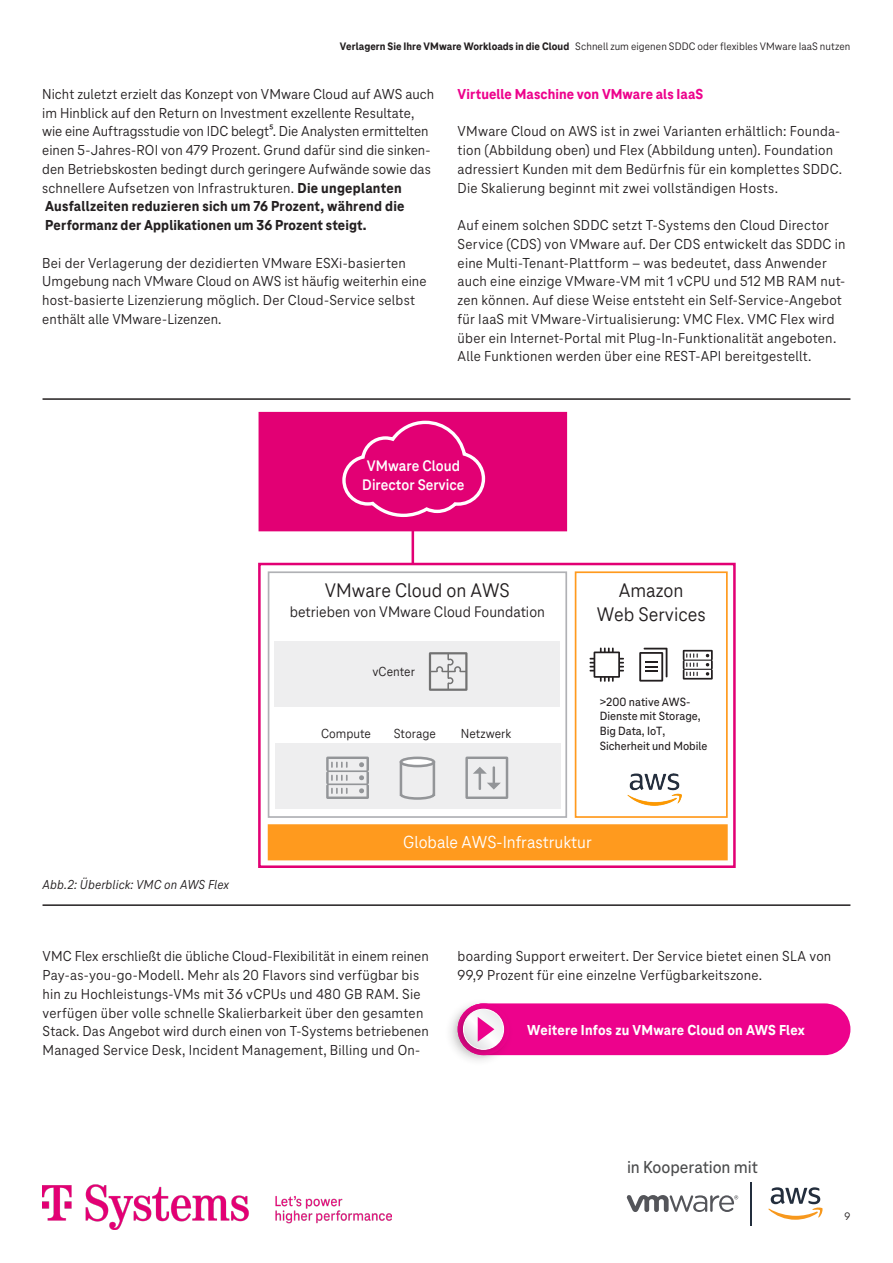
<style>
.page{position:relative;width:893px;height:1263px;background:#fff}
.page>*{position:absolute;margin:0;border:0;box-sizing:border-box;transform-origin:0 0}
.t1{font:20.25px/24.3px "Tele Neo Office";color:#231f20;text-align:center}
.t2{font:18px "Tele Neo Office";color:#fff}
.t3{font:500 18px "Tele Neo";letter-spacing:-.005em;color:#4b4c4d}
.t4{font:15.75px "Tele Neo Office";color:#231f20}
.t5{font:700 15.75px/18.9px "Tele Neo Office";color:#fff}
._05_Copy_10_12_5_Nor{font:15px/18.8px "Tele Neo";letter-spacing:.015em;color:#231f20}
._05_Copy_10_12_5_Nor-2{font:800 15px "Tele Neo";letter-spacing:.015em;color:#fff}
._07_Inset_Headline_U{font:800 15px "Tele Neo";letter-spacing:.005em;color:#ed028c}
.t6{font:13.5px "Tele Neo Office";color:#231f20}
.Bildunterschrift{font:italic 13.5px "Tele Neo";letter-spacing:.01em;color:#231f20}
.t7{font:500 12.45px/14.9px "Tele Neo";color:#231f20}
.t8{font:11.25px "Tele Neo";letter-spacing:.005em;color:#231f20}
.s1{font-weight:800}
</style>
<div class="page">
<hr style="left:751px;top:1182px;width:1px;height:43px;background:#232e3d">
<svg style="left:768px;top:1187px;width:55px;height:33px"></svg>
<svg style="left:626px;top:1195px;width:112px;height:17px"></svg>
<div style="left:274px;top:642px;width:286px;height:65px;background:#eeeeef"></div>
<div style="left:275px;top:744px;width:286px;height:65px;background:#eeeeef"></div>
<div style="left:269px;top:825px;width:458px;height:34px;background:#ff9a1e"></div>
<div style="left:268px;top:824px;width:460px;height:36px;border:2px solid #ff9a1e"></div>
<div style="left:268px;top:571px;width:299px;height:247px;border:2px solid #b0b1b5"></div>
<div style="left:575px;top:571px;width:153px;height:247px;border:2px solid #ff9a1e"></div>
<svg style="left:429px;top:652px;width:38px;height:39px"></svg>
<svg style="left:590px;top:647px;width:34px;height:35px"></svg>
<svg style="left:683px;top:650px;width:30px;height:29px"></svg>
<svg style="left:639px;top:648px;width:28px;height:34px"></svg>
<div style="left:258px;top:563px;width:478px;height:305px;border:3px solid #e20074"></div>
<img style="left:627px;top:773px;width:54px;height:33px">
<svg style="left:326px;top:756px;width:43px;height:43px"></svg>
<svg style="left:465px;top:756px;width:43px;height:43px"></svg>
<svg style="left:399px;top:761px;width:37px;height:39px"></svg>
<div style="left:401px;top:758px;width:33px;height:8px;background:#fff;border-radius:50%"></div>
<div style="left:400px;top:756px;width:35px;height:11px;border:3px solid #939598;border-radius:50%"></div>
<div style="left:259px;top:413px;width:307px;height:117px;background:#e20074"></div>
<div style="left:259px;top:412px;width:308px;height:119px;border:2px solid #e20074"></div>
<hr style="left:412px;top:530px;width:2px;height:34px;background:#e20074">
<svg style="left:342px;top:420px;width:144px;height:97px"></svg>
<hr style="left:43px;top:398px;width:807px;height:2px;background:#231f20">
<hr style="left:43px;top:904px;width:807px;height:2px;background:#231f20">
<div style="left:458px;top:1003px;width:392px;height:52px;background:#ed028c;border-radius:26px"></div>
<div style="left:444px;top:997px;width:70px;height:70px;background:#231f20;opacity:.18"></div>
<div style="left:452px;top:1003px;width:57px;height:57px;background:#231f20;opacity:.29"></div>
<svg style="left:463px;top:1009px;width:41px;height:40px"></svg>
<div style="left:463px;top:1009px;width:41px;height:41px;border:1px solid #fff;border-radius:50%"></div>
<svg style="left:478px;top:1017px;width:16px;height:25px"></svg>
<img style="left:43px;top:1184px;width:349px;height:46px">
<p class="t8" style="left:340px;top:40px;width:512px"><span class="s1">Verlagern Sie Ihre VMware Workloads in die Cloud</span> Schnell zum eigenen SDDC oder flexibles VMware IaaS nutzen</p>
<p class="_05_Copy_10_12_5_Nor" style="left:42px;top:85px;width:394px">Nicht zuletzt erzielt das Konzept von VMware Cloud auf AWS auch im Hinblick auf den Return on Investment exzellente Resultate, wie eine Auftragsstudie von IDC belegt⁵. Die Analysten ermittelten einen 5-Jahres-ROI von 479 Prozent. Grund dafür sind die sinken&shy;den Betriebskosten bedingt durch geringere Aufwände sowie das schnellere Aufsetzen von Infrastrukturen. <span class="s1">Die ungeplanten Ausfallzeiten reduzieren sich um 76 Prozent, während die Performanz der Applikationen um 36 Prozent steigt.</span></p>
<p class="_05_Copy_10_12_5_Nor" style="left:42px;top:253px;width:386px">Bei der Verlagerung der dezidierten VMware ESXi-basierten Umgebung nach VMware Cloud on AWS ist häufig weiterhin eine host-basierte Lizenzierung möglich. Der Cloud-Service selbst enthält alle VMware-Lizenzen.</p>
<p class="_07_Inset_Headline_U" style="left:458px;top:85px;width:247px">Virtuelle Maschine von VMware als IaaS</p>
<p class="_05_Copy_10_12_5_Nor" style="left:458px;top:122px;width:386px">VMware Cloud on AWS ist in zwei Varianten erhältlich: Founda&shy;tion (Abbildung oben) und Flex (Abbildung unten). Foundation adressiert Kunden mit dem Bedürfnis für ein komplettes SDDC.<br>Die Skalierung beginnt mit zwei vollständigen Hosts.</p>
<p class="_05_Copy_10_12_5_Nor" style="left:458px;top:216px;width:389px">Auf einem solchen SDDC setzt T-Systems den Cloud Director Service (CDS) von VMware auf. Der CDS entwickelt das SDDC in eine Multi-Tenant-Plattform – was bedeutet, dass Anwender auch eine einzige VMware-VM mit 1 vCPU und 512 MB RAM nut&shy;zen können. Auf diese Weise entsteht ein Self-Service-Angebot für IaaS mit VMware-Virtualisierung: VMC Flex. VMC Flex wird über ein Internet-Portal mit Plug-In-Funktionalität angeboten.<br>Alle Funktionen werden über eine REST-API bereitgestellt.</p>
<p class="t5" style="left:362px;top:456px;width:104px">VMware Cloud<br>Director Service</p>
<p class="t1" style="left:325px;top:578px;width:187px">VMware Cloud on AWS</p>
<p class="t4" style="left:290px;top:603px;width:257px">betrieben von VMware Cloud Foundation</p>
<p class="t6" style="left:372px;top:664px;width:44px">vCenter</p>
<p class="t6" style="left:321px;top:725px;width:51px">Compute</p>
<p class="t6" style="left:394px;top:725px;width:44px">Storage</p>
<p class="t6" style="left:461px;top:725px;width:52px">Netzwerk</p>
<p class="t1" style="left:597px;top:578px;width:110px">Amazon<br>Web Services</p>
<p class="t7" style="left:600px;top:694px;width:109px">&gt;200 native AWS-<br>Dienste mit Storage,<br>Big Data, IoT,<br>Sicherheit und Mobile</p>
<p class="Bildunterschrift" style="left:43px;top:877px;width:188px">Abb.2: Überblick: VMC on AWS Flex</p>
<p class="t2" style="left:403px;top:832px;width:190px">Globale AWS-Infrastruktur</p>
<p class="_05_Copy_10_12_5_Nor" style="left:43px;top:947px;width:388px">VMC Flex erschließt die übliche Cloud-Flexibilität in einem reinen Pay-as-you-go-Modell. Mehr als 20 Flavors sind verfügbar bis hin zu Hochleistungs-VMs mit 36 vCPUs und 480 GB RAM. Sie verfügen über volle schnelle Skalierbarkeit über den gesamten Stack. Das Angebot wird durch einen von T-Systems betriebenen Managed Service Desk, Incident Management, Billing und On-</p>
<p class="_05_Copy_10_12_5_Nor" style="left:458px;top:947px;width:375px">boarding Support erweitert. Der Service bietet einen SLA von<br>99,9 Prozent für eine einzelne Verfügbarkeitszone.</p>
<p class="_05_Copy_10_12_5_Nor-2" style="left:527px;top:1022px;width:279px">Weitere Infos zu VMware Cloud on AWS Flex</p>
<p class="t3" style="left:627px;top:1157px;width:132px">in Kooperation mit</p>
<p class="t8" style="left:845px;top:1210px;width:7px">9</p>
</div>
